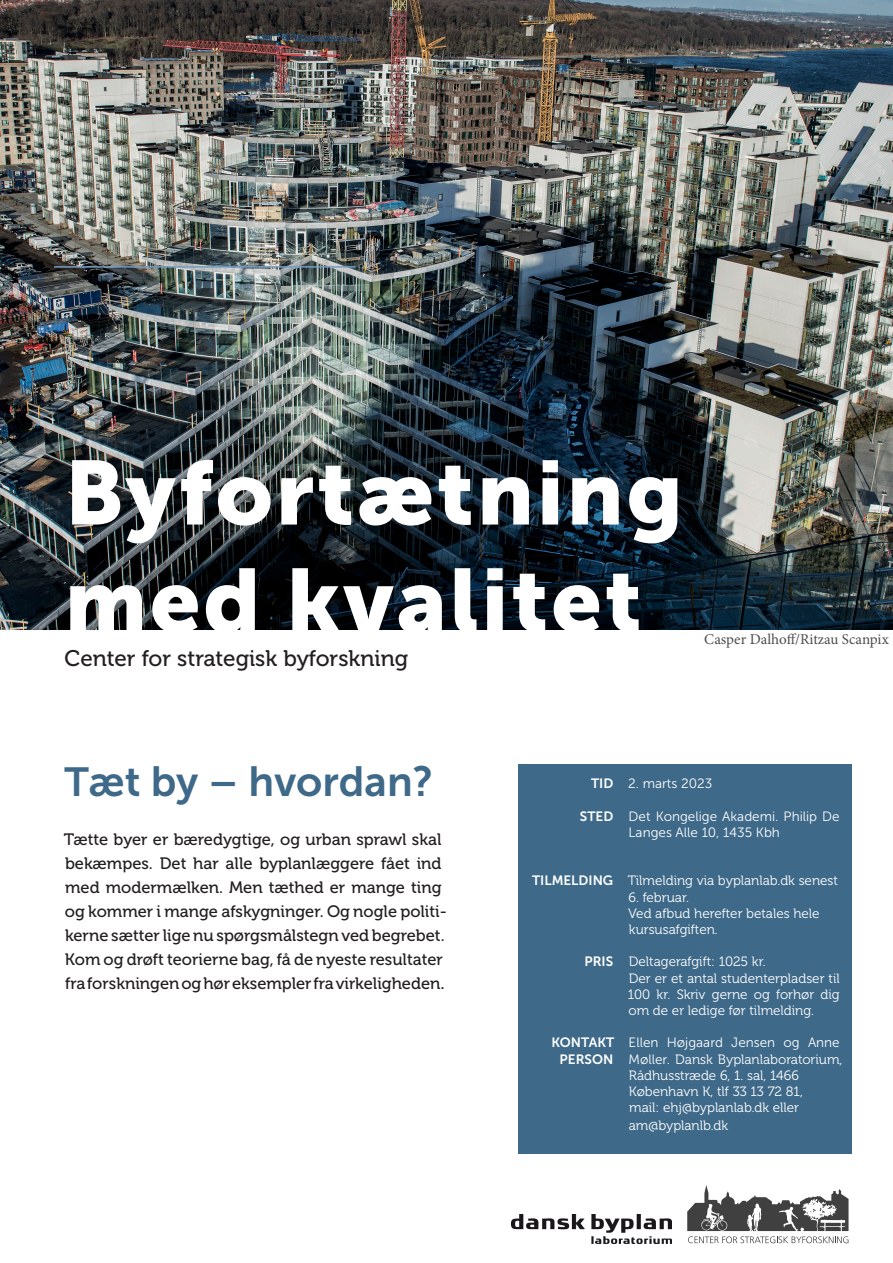
<style>
.page{position:relative;width:893px;height:1263px;background:#fff}
.page>*{position:absolute;margin:0;border:0;box-sizing:border-box;transform-origin:0 0}
.t1{font:90px/108px "Museo Sans 900";letter-spacing:.03em;color:#fff}
.t2{font:42px "Museo Sans 700";color:#3e6989}
.t3{font:22.5px "Museo 500";color:#231f20}
.t4{font:16.5px/24px "Museo 500";color:#231f20}
.t5{font:15px "Minion Pro";color:#231f20}
.t6{font:13.5px/16.2px "Museo 300";color:#fff;text-align:justify}
.t7{font:13.5px/16.2px "Museo Sans 300";color:#fff}
.t8{font:13.5px "Museo Sans 700";color:#fff}
.s1{font-size:40.5px}
.s2{font-size:18px}
.s3{font-family:"Museo Sans 300"}
</style>
<div class="page">
<img style="left:0;top:0;width:893px;height:630px">
<div style="left:518px;top:764px;width:334px;height:390px;background:#3e6989"></div>
<svg style="left:687px;top:1185px;width:161px;height:58px"></svg>
<img style="left:511px;top:1215px;width:160px;height:28px">
<hr style="left:54px;top:266px;width:302px;height:2px;background:#749bc4">
<p class="t1" style="left:65px;top:439px;width:620px">Byfortætning med kvalitet</p>
<p class="t3" style="left:65px;top:646px;width:345px">Center for strategisk byforskning</p>
<p class="t5" style="left:704px;top:629px;width:186px">Casper Dalhoff/Ritzau Scanpix</p>
<p class="t2" style="left:65px;top:758px;width:370px"><span class="s1">T</span>æt by – hvordan?</p>
<p class="t4" style="left:64px;top:827px;width:384px">Tætte byer er bæredygtige, og urban sprawl skal bekæmpes. Det har alle byplanlæggere fået ind med modermælken. Men tæthed er mange ting og kommer i mange afskygninger. Og nogle politi&shy;kerne sætter lige nu spørgsmålstegn ved begrebet.<br>Kom og drøft teorierne bag, få de nyeste resultater fra forskningen og hør eksempler fra virkeligheden<span class="s2">.</span></p>
<p class="t8" style="left:591px;top:776px;width:24px">TID</p>
<p class="t8" style="left:580px;top:808px;width:35px">STED</p>
<p class="t8" style="left:532px;top:873px;width:83px">TILMELDING</p>
<p class="t8" style="left:584px;top:954px;width:30px">PRIS</p>
<p class="t8" style="left:551px;top:1035px;width:64px">KONTAKT</p>
<p class="t8" style="left:560px;top:1051px;width:55px">PERSON</p>
<p class="t7" style="left:628px;top:775px;width:86px">2. marts 2023</p>
<p class="t7" style="left:629px;top:808px;width:213px">Det Kongelige Akademi. Philip De<br>Langes Alle 10, 1435 Kbh</p>
<p class="t6" style="left:628px;top:873px;width:212px">Tilmelding via byplanlab.dk senest</p>
<p class="t6" style="left:629px;top:889px;width:62px">6. februar.</p>
<p class="t6" style="left:628px;top:905px;width:193px">Ved afbud herefter betales hele</p>
<p class="t6" style="left:629px;top:921px;width:90px">kursusafgiften.</p>
<p class="t6" style="left:629px;top:954px;width:138px">Deltagerafgift: 1025 kr.</p>
<p class="t6" style="left:628px;top:970px;width:213px">Der er et antal studenterpladser til 100 kr. Skriv gerne og forhør dig om de er ledige før tilmelding.</p>
<p class="t6" style="left:628px;top:1035px;width:215px;text-align:left"><span class="s3">Ellen Højgaard Jensen og Anne<br>Møller.</span> Dansk Byplanlaboratorium,<br>Rådhusstræde 6, 1. sal, 1466</p>
<p class="t6" style="left:629px;top:1083px;width:176px">København K, tlf 33 13 72 81,</p>
<p class="t6" style="left:629px;top:1100px;width:172px">mail: ehj@byplanlab.dk eller</p>
<p class="t6" style="left:629px;top:1118px;width:101px">am@byplanlb.dk</p>
</div>
